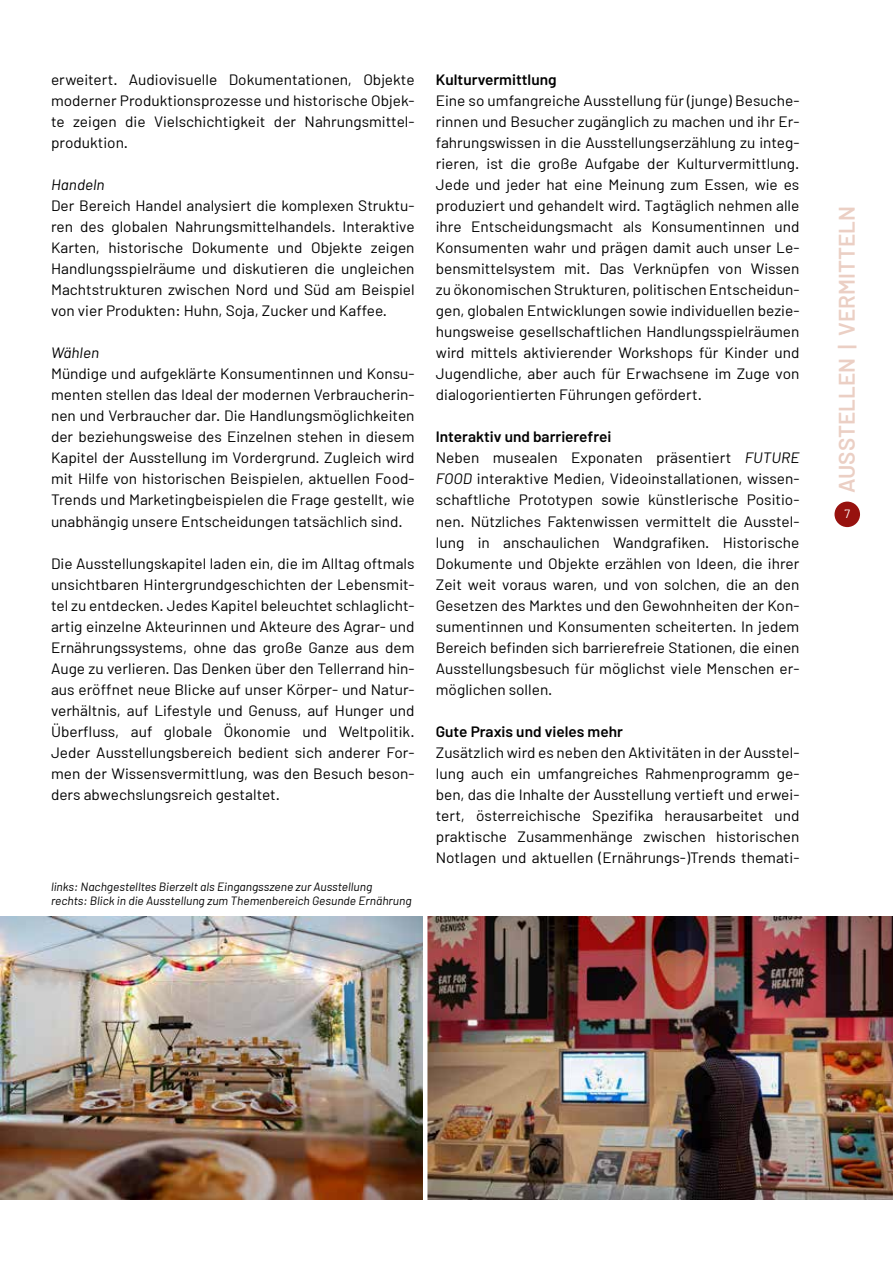
<style>
.page{position:relative;width:893px;height:1263px;background:#fff}
.page>*{position:absolute;margin:0;border:0;box-sizing:border-box;transform-origin:0 0}
.t1{font:600 22.5px "Barlow";color:#ebcfc4}
.t2{font:15px/21px "Barlow";color:#000;text-align:justify}
.t3{font:600 15px "Barlow";color:#000}
.t4{font:italic 15px "Barlow";color:#000}
.t5{font:italic 12px/14.4px "Barlow";color:#000}
.t6{font:12px "Barlow";color:#fff}
.s1{font-weight:600}
.s2{font-style:italic}
</style>
<div class="page">
<div style="left:834px;top:502px;width:26px;height:25px;background:#97120f;border-radius:50%"></div>
<img style="left:0;top:916px;width:893px;height:283px">
<hr style="left:423px;top:905px;width:4px;height:309px;background:#fff">
<p class="t2" style="left:51px;top:69px;width:365px">erweitert. Audiovisuelle Dokumentationen, Objekte moderner Produktionsprozesse und historische Objek&shy;te zeigen die Vielschichtigkeit der Nahrungsmittel&shy;produktion.</p>
<p class="t4" style="left:51px;top:175px;width:55px">Handeln</p>
<p class="t2" style="left:51px;top:195px;width:365px">Der Bereich Handel analysiert die komplexen Struktu&shy;ren des globalen Nahrungsmittelhandels. Interaktive Karten, historische Dokumente und Objekte zeigen Handlungsspielräume und diskutieren die ungleichen Machtstrukturen zwischen Nord und Süd am Beispiel von vier Produkten: Huhn, Soja, Zucker und Kaffee.</p>
<p class="t4" style="left:51px;top:343px;width:50px">Wählen</p>
<p class="t2" style="left:51px;top:363px;width:365px">Mündige und aufgeklärte Konsumentinnen und Konsu&shy;menten stellen das Ideal der modernen Verbraucherin&shy;nen und Verbraucher dar. Die Handlungsmöglichkeiten der beziehungsweise des Einzelnen stehen in diesem Kapitel der Ausstellung im Vordergrund. Zugleich wird mit Hilfe von historischen Beispielen, aktuellen Food-Trends und Marketingbeispielen die Frage gestellt, wie unabhängig unsere Entscheidungen tatsächlich sind.</p>
<p class="t2" style="left:51px;top:552px;width:365px">Die Ausstellungskapitel laden ein, die im Alltag oftmals unsichtbaren Hintergrundgeschichten der Lebensmit&shy;tel zu entdecken. Jedes Kapitel beleuchtet schlaglicht&shy;artig einzelne Akteurinnen und Akteure des Agrar- und Ernährungssystems, ohne das große Ganze aus dem Auge zu verlieren. Das Denken über den Tellerrand hin&shy;aus eröffnet neue Blicke auf unser Körper- und Natur&shy;verhältnis, auf Lifestyle und Genuss, auf Hunger und Überfluss, auf globale Ökonomie und Weltpolitik.<br>Jeder Ausstellungsbereich bedient sich anderer For&shy;men der Wissensvermittlung, was den Besuch beson&shy;ders abwechslungsreich gestaltet.</p>
<p class="t5" style="left:51px;top:879px;width:362px">links: Nachgestelltes Bierzelt als Eingangsszene zur Ausstellung rechts: Blick in die Ausstellung zum Themenbereich Gesunde Ernährung</p>
<p class="t3" style="left:436px;top:70px;width:122px">Kulturvermittlung</p>
<p class="t2" style="left:436px;top:90px;width:365px">Eine so umfangreiche Ausstellung für (junge) Besuche&shy;rinnen und Besucher zugänglich zu machen und ihr Er&shy;fahrungswissen in die Ausstellungserzählung zu integ&shy;rieren, ist die große Aufgabe der Kulturvermittlung.<br>Jede und jeder hat eine Meinung zum Essen, wie es produziert und gehandelt wird. Tagtäglich nehmen alle ihre Entscheidungsmacht als Konsumentinnen und Konsumenten wahr und prägen damit auch unser Le&shy;bensmittelsystem mit. Das Verknüpfen von Wissen zu ökonomischen Strukturen, politischen Entscheidun&shy;gen, globalen Entwicklungen sowie individuellen bezie&shy;hungsweise gesellschaftlichen Handlungsspielräumen wird mittels aktivierender Workshops für Kinder und Jugendliche, aber auch für Erwachsene im Zuge von dialogorientierten Führungen gefördert.</p>
<p class="t2" style="left:436px;top:426px;width:365px;text-align:left"><span class="s1">Interaktiv und barrierefrei<br></span>Neben musealen Exponaten präsentiert <span class="s2">FUTURE FOOD</span> interaktive Medien, Videoinstallationen, wissen&shy;schaftliche Prototypen sowie künstlerische Positio&shy;nen. Nützliches Faktenwissen vermittelt die Ausstel&shy;lung in anschaulichen Wandgrafiken. Historische Dokumente und Objekte erzählen von Ideen, die ihrer Zeit weit voraus waren, und von solchen, die an den Gesetzen des Marktes und den Gewohnheiten der Kon&shy;sumentinnen und Konsumenten scheiterten. In jedem Bereich befinden sich barrierefreie Stationen, die einen Ausstellungsbesuch für möglichst viele Menschen er&shy;möglichen sollen.</p>
<p class="t3" style="left:436px;top:722px;width:189px">Gute Praxis und vieles mehr</p>
<p class="t2" style="left:436px;top:741px;width:365px">Zusätzlich wird es neben den Aktivitäten in der Ausstel&shy;lung auch ein umfangreiches Rahmenprogramm ge&shy;ben, das die Inhalte der Ausstellung vertieft und erwei&shy;tert, österreichische Spezifika herausarbeitet und praktische Zusammenhänge zwischen historischen Notlagen und aktuellen (Ernährungs-)Trends themati-</p>
<h1 class="t1" style="left:833px;top:493px;width:289px;rotate:-90deg">AUSSTELLEN | VERMITTELN</h1>
<p class="t6" style="left:844px;top:506px;width:7px">7</p>
</div>
